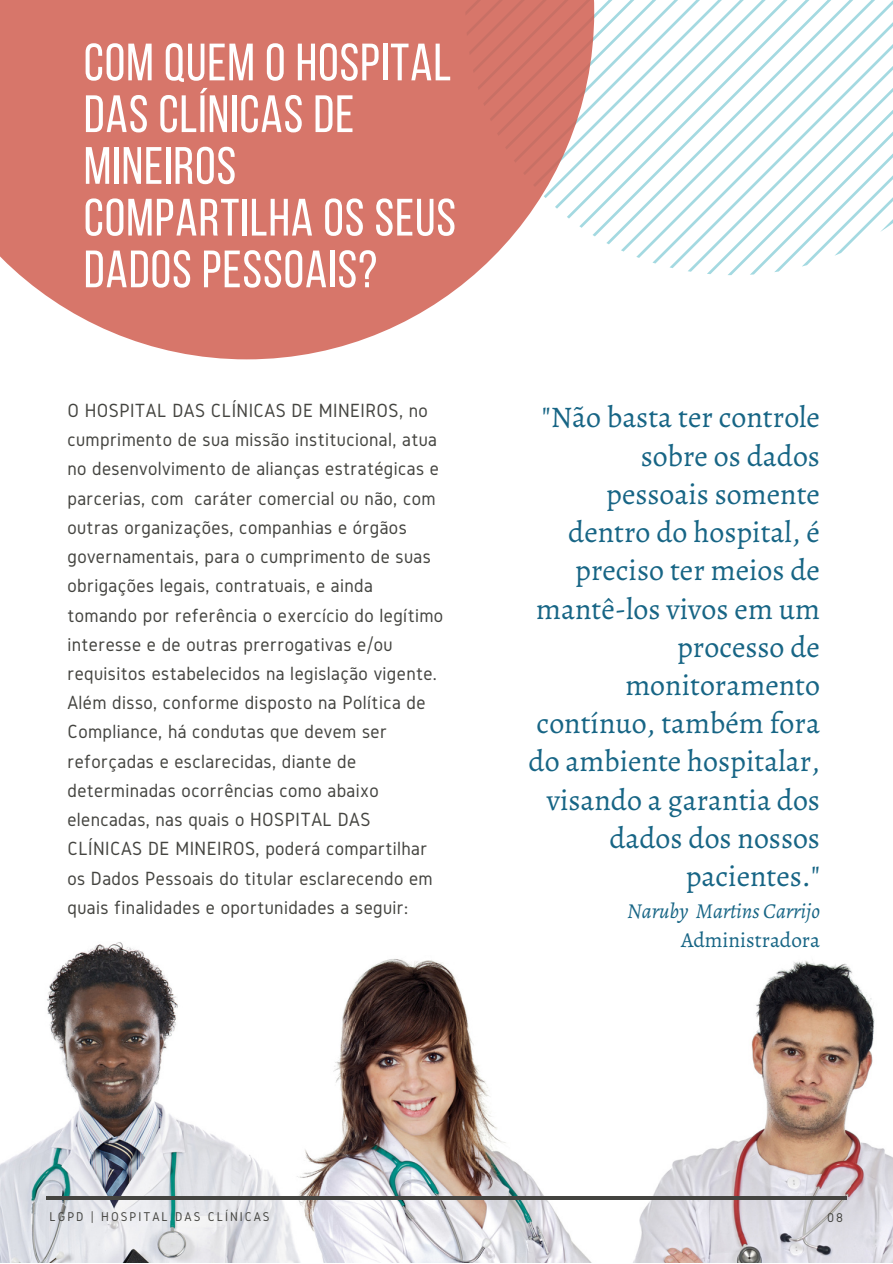
<style>
.page{position:relative;width:893px;height:1264px;background:#fff}
.page>*{position:absolute;margin:0;border:0;box-sizing:border-box;transform-origin:0 0}
.t1{font:52.5px/51.8px "Bebas Neue";letter-spacing:.02em;color:#fff}
.t2{font:30px/38.2px "Alegreya";color:#176585;text-align:right}
.t3{font:italic 21.3px "Alegreya";color:#176585}
.t4{font:21.3px "Alegreya";color:#176585}
.t5{font:19.8px/29.2px "Gidole";letter-spacing:.02em;color:#444440}
.t6{font:13.2px "Gidole";letter-spacing:.15em;color:#444440}
</style>
<div class="page">
<svg style="left:594px;top:0;width:298px;height:275px"></svg>
<img style="left:0;top:942px;width:892px;height:320px">
<hr style="left:46px;top:1196px;width:800px;height:3px;background:#444440">
<svg style="left:0;top:0;width:594px;height:359px;fill:#d7766a"></svg>
<p class="t1" style="left:84px;top:41px;width:373px">COM QUEM O HOSPITAL<br>DAS CLÍNICAS DE<br>MINEIROS<br>COMPARTILHA OS SEUS<br>DADOS PESSOAIS?</p>
<p class="t5" style="left:67px;top:395px;width:377px">O HOSPITAL DAS CLÍNICAS DE MINEIROS, no cumprimento de sua missão institucional, atua no desenvolvimento de alianças estratégicas e parcerias, com caráter comercial ou não, com outras organizações, companhias e órgãos governamentais, para o cumprimento de suas obrigações legais, contratuais, e ainda tomando por referência o exercício do legítimo interesse e de outras prerrogativas e/ou requisitos estabelecidos na legislação vigente.<br>Além disso, conforme disposto na Política de Compliance, há condutas que devem ser reforçadas e esclarecidas, diante de determinadas ocorrências como abaixo elencadas, nas quais o HOSPITAL DAS CLÍNICAS DE MINEIROS, poderá compartilhar os Dados Pessoais do titular esclarecendo em quais finalidades e oportunidades a seguir:</p>
<p class="t2" style="left:541px;top:398px;width:280px">"Não basta ter controle sobre os dados</p>
<p class="t2" style="left:606px;top:474px;width:215px">pessoais somente</p>
<p class="t2" style="left:536px;top:513px;width:285px">dentro do hospital, é preciso ter meios de mantê-los vivos em um processo de monitoramento</p>
<p class="t2" style="left:528px;top:704px;width:293px">contínuo, também fora do ambiente hospitalar, visando a garantia dos dados dos nossos pacientes."</p>
<p class="t3" style="left:627px;top:896px;width:194px">Naruby Martins Carrijo</p>
<p class="t4" style="left:681px;top:925px;width:140px">Administradora</p>
<p class="t6" style="left:49px;top:1209px;width:222px">LGPD | HOSPITAL DAS CLÍNICAS</p>
<p class="t6" style="left:827px;top:1210px;width:17px">08</p>
</div>
